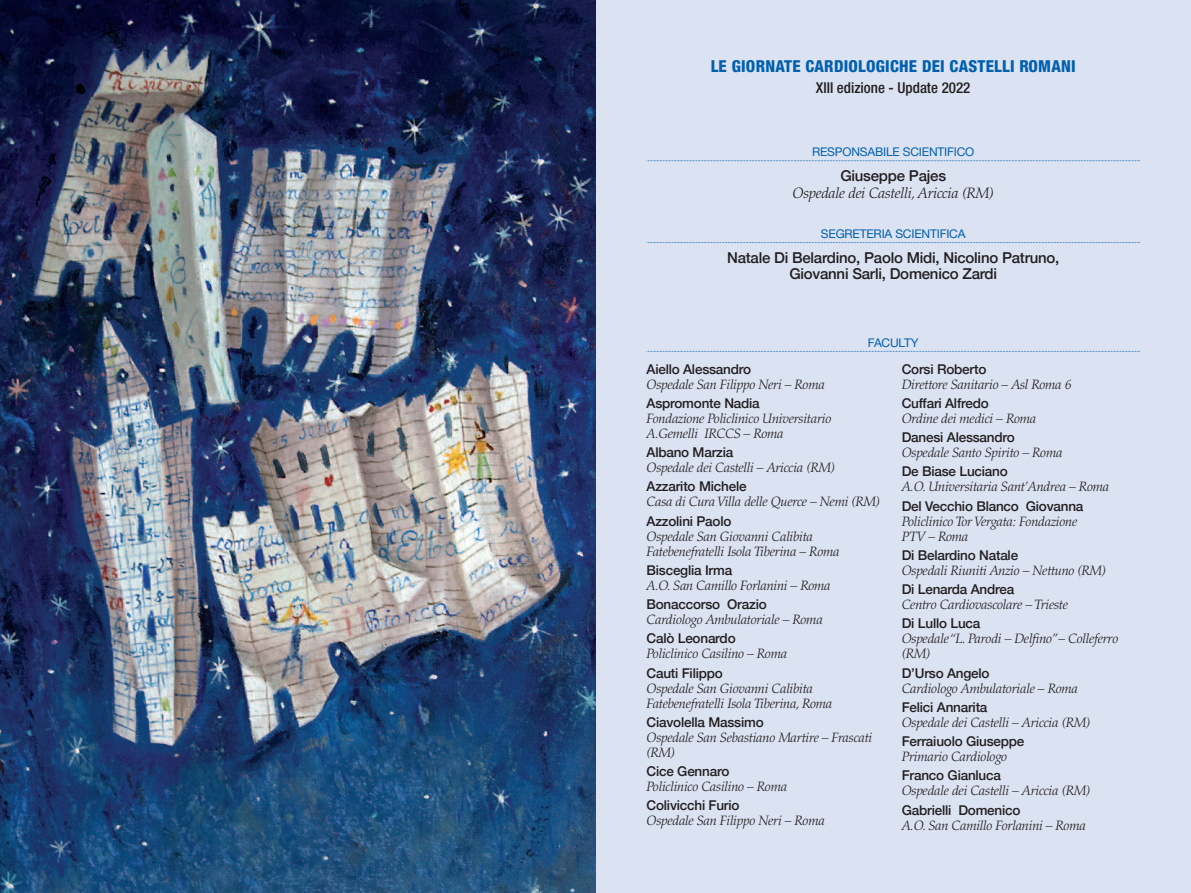
<style>
.page{position:relative;width:1191px;height:893px;background:#fff}
.page>*{position:absolute;margin:0;border:0;box-sizing:border-box;transform-origin:0 0}
.t1{font:800 condensed 16.5px "Helvetica Neue";letter-spacing:.015em;color:#0160ae}
.t2{font:500 15px/16.5px "Helvetica Neue";letter-spacing:-.015em;color:#231f20;text-align:center}
.t3{font:italic 300 15px "Palatino";letter-spacing:-.015em;color:#231f20}
.t4{font:500 condensed 15px "Helvetica Neue";color:#231f20}
.t5{font:italic 300 13.5px/15px "Palatino";letter-spacing:-.015em;color:#231f20}
.t6{font:500 13.5px "Helvetica Neue";letter-spacing:-.015em;color:#231f20}
.t7{font:12px "Helvetica Neue";letter-spacing:-.015em;color:#0160ae}
</style>
<div class="page">
<div style="left:595px;top:0;width:596px;height:893px;background:#dbe2f2"></div>
<svg style="left:646px;top:160px;width:494px;height:1px"></svg>
<svg style="left:646px;top:242px;width:494px;height:1px"></svg>
<svg style="left:646px;top:351px;width:494px;height:1px"></svg>
<img style="left:0;top:0;width:595px;height:893px">
<p class="t1" style="left:710px;top:60px;width:366px">LE GIORNATE CARDIOLOGICHE DEI CASTELLI ROMANI</p>
<p class="t4" style="left:816px;top:83px;width:156px">XIII edizione - Update 2022</p>
<p class="t7" style="left:812px;top:148px;width:164px">RESPONSABILE SCIENTIFICO</p>
<p class="t2" style="left:840px;top:167px;width:107px">Giuseppe Pajes</p>
<p class="t3" style="left:792px;top:187px;width:203px">Ospedale dei Castelli, Ariccia (RM)</p>
<p class="t7" style="left:821px;top:229px;width:146px">SEGRETERIA SCIENTIFICA</p>
<p class="t2" style="left:727px;top:249px;width:334px">Natale Di Belardino, Paolo Midi, Nicolino Patruno,<br>Giovanni Sarli, Domenico Zardi</p>
<p class="t7" style="left:868px;top:338px;width:52px">FACULTY</p>
<p class="t6" style="left:646px;top:360px;width:106px">Aiello Alessandro</p>
<p class="t5" style="left:646px;top:378px;width:180px">Ospedale San Filippo Neri – Roma</p>
<p class="t6" style="left:646px;top:395px;width:115px">Aspromonte Nadia</p>
<p class="t5" style="left:646px;top:412px;width:186px">Fondazione Policlinico Universitario<br>A.Gemelli IRCCS – Roma</p>
<p class="t6" style="left:646px;top:444px;width:88px">Albano Marzia</p>
<p class="t5" style="left:646px;top:462px;width:190px">Ospedale dei Castelli – Ariccia (RM)</p>
<p class="t6" style="left:646px;top:478px;width:102px">Azzarito Michele</p>
<p class="t5" style="left:646px;top:496px;width:235px">Casa di CuraVilla delle Querce – Nemi (RM)</p>
<p class="t6" style="left:646px;top:512px;width:86px">Azzolini Paolo</p>
<p class="t5" style="left:646px;top:530px;width:195px">Ospedale San Giovanni Calibita<br>Fatebenefratelli Isola Tiberina – Roma</p>
<p class="t6" style="left:646px;top:562px;width:87px">Bisceglia Irma</p>
<p class="t5" style="left:646px;top:579px;width:186px">A.O. San Camillo Forlanini – Roma</p>
<p class="t6" style="left:646px;top:596px;width:122px">Bonaccorso Orazio</p>
<p class="t5" style="left:646px;top:614px;width:178px">Cardiologo Ambulatoriale – Roma</p>
<p class="t6" style="left:646px;top:630px;width:91px">Calò Leonardo</p>
<p class="t5" style="left:646px;top:648px;width:142px">Policlinico Casilino – Roma</p>
<p class="t6" style="left:646px;top:664px;width:78px">Cauti Filippo</p>
<p class="t5" style="left:646px;top:682px;width:187px">Ospedale San Giovanni Calibita<br>Fatebenefratelli Isola Tiberina, Roma</p>
<p class="t6" style="left:646px;top:714px;width:119px">Ciavolella Massimo</p>
<p class="t5" style="left:646px;top:731px;width:227px">Ospedale San Sebastiano Martire – Frascati (RM)</p>
<p class="t6" style="left:646px;top:763px;width:84px">Cice Gennaro</p>
<p class="t5" style="left:646px;top:781px;width:142px">Policlinico Casilino – Roma</p>
<p class="t6" style="left:646px;top:797px;width:95px">Colivicchi Furio</p>
<p class="t5" style="left:646px;top:815px;width:180px">Ospedale San Filippo Neri – Roma</p>
<p class="t6" style="left:901px;top:360px;width:86px">Corsi Roberto</p>
<p class="t5" style="left:901px;top:378px;width:171px">Direttore Sanitario – Asl Roma 6</p>
<p class="t6" style="left:901px;top:395px;width:88px">Cuffari Alfredo</p>
<p class="t5" style="left:901px;top:412px;width:136px">Ordine dei medici – Roma</p>
<p class="t6" style="left:901px;top:429px;width:115px">Danesi Alessandro</p>
<p class="t5" style="left:901px;top:447px;width:162px">Ospedale Santo Spirito – Roma</p>
<p class="t6" style="left:901px;top:463px;width:108px">De Biase Luciano</p>
<p class="t5" style="left:901px;top:481px;width:209px">A.O. Universitaria Sant’Andrea – Roma</p>
<p class="t6" style="left:901px;top:497px;width:183px">Del Vecchio Blanco Giovanna</p>
<p class="t5" style="left:901px;top:515px;width:177px">Policlinico TorVergata: Fondazione<br>PTV – Roma</p>
<p class="t6" style="left:901px;top:547px;width:118px">Di Belardino Natale</p>
<p class="t5" style="left:901px;top:564px;width:206px">Ospedali Riuniti Anzio – Nettuno (RM)</p>
<p class="t6" style="left:901px;top:581px;width:114px">Di Lenarda Andrea</p>
<p class="t5" style="left:901px;top:599px;width:168px">Centro Cardiovascolare – Trieste</p>
<p class="t6" style="left:901px;top:615px;width:80px">Di Lullo Luca</p>
<p class="t5" style="left:901px;top:633px;width:218px">Ospedale“L. Parodi – Delfino”– Colleferro (RM)</p>
<p class="t6" style="left:901px;top:664px;width:89px">D’Urso Angelo</p>
<p class="t5" style="left:901px;top:682px;width:178px">Cardiologo Ambulatoriale – Roma</p>
<p class="t6" style="left:901px;top:699px;width:87px">Felici Annarita</p>
<p class="t5" style="left:901px;top:716px;width:190px">Ospedale dei Castelli – Ariccia (RM)</p>
<p class="t6" style="left:901px;top:733px;width:124px">Ferraiuolo Giuseppe</p>
<p class="t5" style="left:901px;top:751px;width:107px">Primario Cardiologo</p>
<p class="t6" style="left:901px;top:767px;width:101px">Franco Gianluca</p>
<p class="t5" style="left:901px;top:785px;width:190px">Ospedale dei Castelli – Ariccia (RM)</p>
<p class="t6" style="left:901px;top:801px;width:120px">Gabrielli Domenico</p>
<p class="t5" style="left:901px;top:819px;width:186px">A.O. San Camillo Forlanini – Roma</p>
</div>
